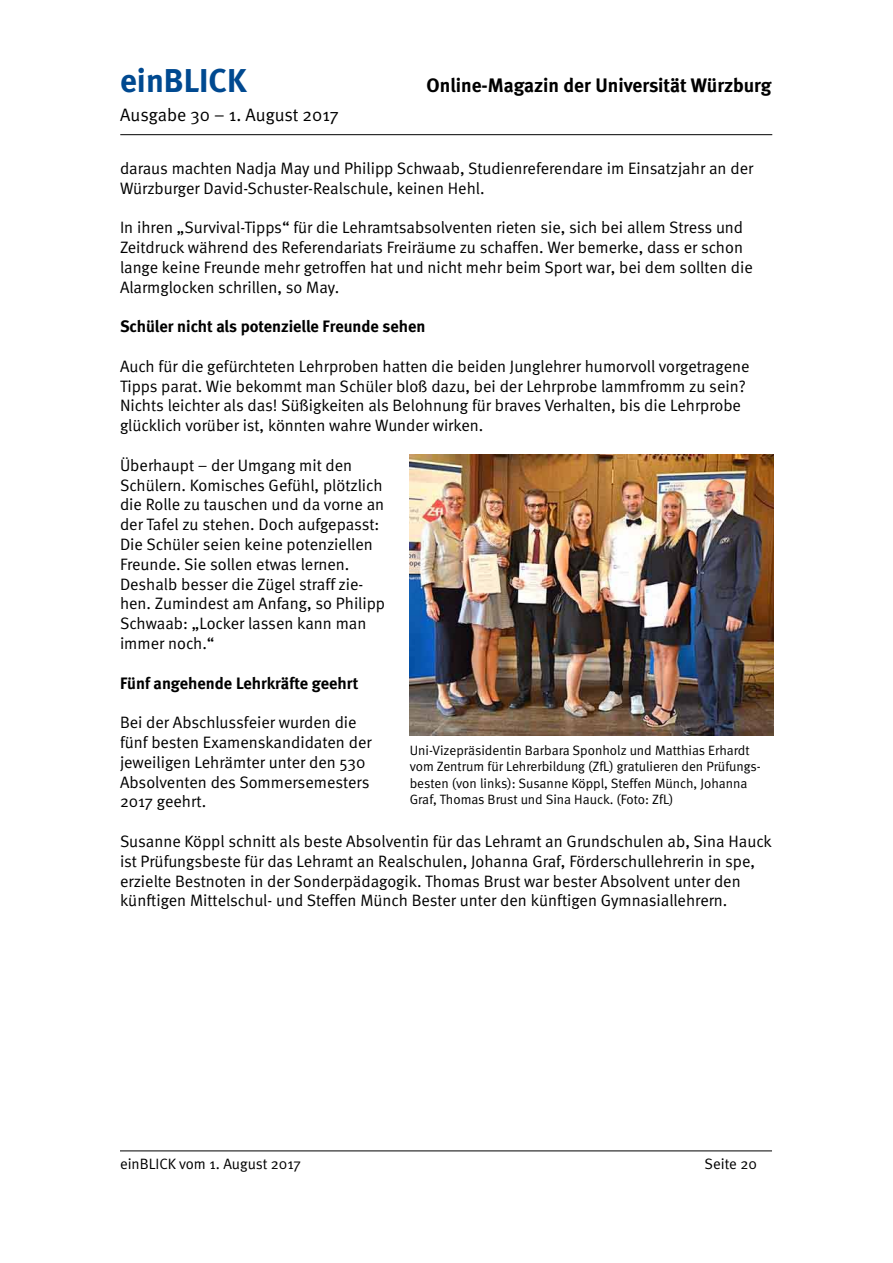
<style>
.page{position:relative;width:893px;height:1263px;background:#fff}
.page>*{position:absolute;margin:0;border:0;box-sizing:border-box;transform-origin:0 0}
.t1{font:700 33px "Meta";color:#004990}
.t2{font:700 19.5px "Meta";color:#000}
.t3{font:18px "Meta Normal";color:#000}
.t4{font:16.5px/19.8px "Meta Normal";color:#000}
.t5{font:700 16.5px "Meta";color:#000}
.t6{font:15px "Meta Normal";color:#000}
.t7{font:13.5px/16.2px "Meta Normal";color:#000}
</style>
<div class="page">
<hr style="left:120px;top:134px;width:652px;height:1px;background:#000">
<hr style="left:120px;top:1150px;width:652px;height:1px;background:#000">
<img style="left:410px;top:455px;width:363px;height:280px">
<h1 class="t1" style="left:120px;top:61px;width:128px">einBLICK</h1>
<p class="t2" style="left:427px;top:74px;width:346px">Online-Magazin der Universität Würzburg</p>
<p class="t3" style="left:120px;top:105px;width:220px">Ausgabe 30 – 1. August 2017</p>
<p class="t4" style="left:120px;top:158px;width:635px">daraus machten Nadja May und Philipp Schwaab, Studienreferendare im Einsatzjahr an der<br>Würzburger David-Schuster-Realschule, keinen Hehl.</p>
<p class="t4" style="left:120px;top:217px;width:634px">In ihren „Survival-Tipps“ für die Lehramtsabsolventen rieten sie, sich bei allem Stress und Zeitdruck während des Referendariats Freiräume zu schaffen. Wer bemerke, dass er schon lange keine Freunde mehr getroffen hat und nicht mehr beim Sport war, bei dem sollten die Alarmglocken schrillen, so May.</p>
<p class="t5" style="left:120px;top:317px;width:307px">Schüler nicht als potenzielle Freunde sehen</p>
<p class="t4" style="left:120px;top:356px;width:631px">Auch für die gefürchteten Lehrproben hatten die beiden Junglehrer humorvoll vorgetragene Tipps parat. Wie bekommt man Schüler bloß dazu, bei der Lehrprobe lammfromm zu sein?<br>Nichts leichter als das! Süßigkeiten als Belohnung für braves Verhalten, bis die Lehrprobe glücklich vorüber ist, könnten wahre Wunder wirken.</p>
<p class="t4" style="left:120px;top:455px;width:267px">Überhaupt – der Umgang mit den Schülern. Komisches Gefühl, plötzlich die Rolle zu tauschen und da vorne an der Tafel zu stehen. Doch aufgepasst:<br>Die Schüler seien keine potenziellen Freunde. Sie sollen etwas lernen.<br>Deshalb besser die Zügel straff zie&shy;hen. Zumindest am Anfang, so Philipp Schwaab: „Locker lassen kann man immer noch.“</p>
<p class="t5" style="left:120px;top:673px;width:240px">Fünf angehende Lehrkräfte geehrt</p>
<p class="t4" style="left:120px;top:712px;width:253px">Bei der Abschlussfeier wurden die fünf besten Examenskandidaten der jeweiligen Lehrämter unter den 530<br>Absolventen des Sommersemesters<br>2017 geehrt.</p>
<p class="t4" style="left:120px;top:831px;width:653px">Susanne Köppl schnitt als beste Absolventin für das Lehramt an Grundschulen ab, Sina Hauck ist Prüfungsbeste für das Lehramt an Realschulen, Johanna Graf, Förderschullehrerin in spe, erzielte Bestnoten in der Sonderpädagogik. Thomas Brust war bester Absolvent unter den künftigen Mittelschul- und Steffen Münch Bester unter den künftigen Gymnasiallehrern.</p>
<p class="t7" style="left:410px;top:742px;width:353px">Uni-Vizepräsidentin Barbara Sponholz und Matthias Erhardt vom Zentrum für Lehrerbildung (ZfL) gratulieren den Prüfungs&shy;besten (von links): Susanne Köppl, Steffen Münch, Johanna Graf, Thomas Brust und Sina Hauck. (Foto: ZfL)</p>
<p class="t6" style="left:120px;top:1155px;width:182px">einBLICK vom 1. August 2017</p>
<p class="t6" style="left:705px;top:1155px;width:54px">Seite 20</p>
</div>
